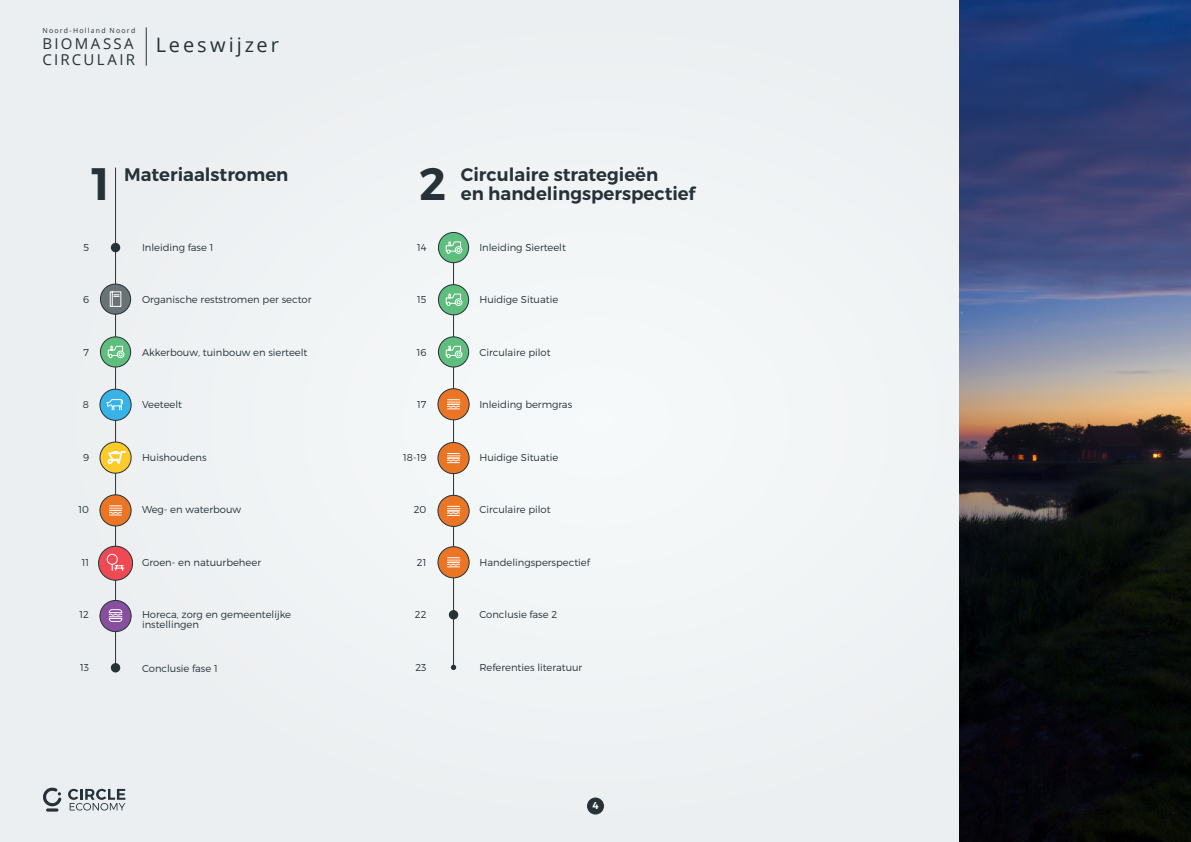
<style>
.page{position:relative;width:1191px;height:842px;background:#eff2f3}
.page>*{position:absolute;margin:0;border:0;box-sizing:border-box;transform-origin:0 0}
.t1{font:600 45.5px "Montserrat";color:#263238}
.t2{font:20px "Open Sans";letter-spacing:.145em;color:#263238}
.t3{font:600 18.2px "Montserrat";color:#263238}
.t4{font:15px/16px "Open Sans";letter-spacing:.15em;color:#263238}
.t5{font:300 10px/10px "Montserrat";color:#263238}
.t6{font:600 10px "Montserrat";color:#fff}
.t7{font:7px "Open Sans";letter-spacing:.17em;color:#263238}
</style>
<div class="page">
<img style="left:960px;top:0;width:231px;height:842px">
<div style="left:587px;top:797px;width:17px;height:17px;background:#263238;border-radius:50%"></div>
<hr style="left:453px;top:254px;width:1px;height:413px;background:#263238">
<hr style="left:115px;top:168px;width:1px;height:500px;background:#263238">
<div style="left:111px;top:243px;width:9px;height:9px;background:#263238;border-radius:50%"></div>
<div style="left:111px;top:663px;width:9px;height:9px;background:#263238;border-radius:50%"></div>
<svg style="left:68px;top:789px;width:57px;height:21px"></svg>
<svg style="left:46px;top:808px;width:12px;height:4px"></svg>
<svg style="left:43px;top:787px;width:18px;height:19px"></svg>
<div style="left:449px;top:610px;width:9px;height:9px;background:#263238;border-radius:50%"></div>
<svg style="left:451px;top:665px;width:5px;height:5px"></svg>
<div style="left:100px;top:284px;width:31px;height:30px;background:#697375;border-radius:50%"></div>
<div style="left:100px;top:284px;width:31px;height:31px;border:1px solid #263238;border-radius:50%"></div>
<svg style="left:109px;top:291px;width:13px;height:16px"></svg>
<div style="left:100px;top:389px;width:31px;height:31px;background:#37b3e7;border-radius:50%"></div>
<div style="left:99px;top:389px;width:33px;height:32px;border:1px solid #263238;border-radius:50%"></div>
<svg style="left:106px;top:399px;width:17px;height:12px"></svg>
<div style="left:100px;top:337px;width:31px;height:30px;background:#5ebe7d;border-radius:50%"></div>
<div style="left:100px;top:336px;width:31px;height:32px;border:1px solid #263238;border-radius:50%"></div>
<svg style="left:107px;top:345px;width:18px;height:14px"></svg>
<div style="left:100px;top:495px;width:31px;height:31px;background:#ea7625;border-radius:50%"></div>
<div style="left:99px;top:494px;width:33px;height:32px;border:1px solid #263238;border-radius:50%"></div>
<svg style="left:109px;top:506px;width:13px;height:9px"></svg>
<svg style="left:99px;top:440px;width:33px;height:35px"></svg>
<div style="left:99px;top:546px;width:34px;height:34px;background:#ef4954;border-radius:50%"></div>
<div style="left:98px;top:546px;width:35px;height:35px;border:1px solid #263238;border-radius:50%"></div>
<svg style="left:106px;top:553px;width:19px;height:18px"></svg>
<div style="left:100px;top:600px;width:31px;height:32px;background:#884f9f;border-radius:50%"></div>
<div style="left:99px;top:600px;width:33px;height:32px;border:1px solid #263238;border-radius:50%"></div>
<svg style="left:108px;top:609px;width:15px;height:13px"></svg>
<hr style="left:146px;top:27px;width:1px;height:39px;background:#263238">
<div style="left:438px;top:232px;width:30px;height:31px;background:#5ebe7d;border-radius:50%"></div>
<div style="left:438px;top:232px;width:31px;height:31px;border:1px solid #263238;border-radius:50%"></div>
<svg style="left:445px;top:241px;width:18px;height:13px"></svg>
<div style="left:438px;top:285px;width:30px;height:30px;background:#5ebe7d;border-radius:50%"></div>
<div style="left:438px;top:284px;width:31px;height:31px;border:1px solid #263238;border-radius:50%"></div>
<svg style="left:445px;top:293px;width:18px;height:13px"></svg>
<div style="left:438px;top:337px;width:30px;height:30px;background:#5ebe7d;border-radius:50%"></div>
<div style="left:438px;top:336px;width:31px;height:32px;border:1px solid #263238;border-radius:50%"></div>
<svg style="left:445px;top:345px;width:18px;height:14px"></svg>
<div style="left:438px;top:389px;width:31px;height:31px;background:#ea7625;border-radius:50%"></div>
<div style="left:437px;top:388px;width:32px;height:32px;border:1px solid #263238;border-radius:50%"></div>
<svg style="left:447px;top:399px;width:13px;height:10px"></svg>
<div style="left:438px;top:442px;width:31px;height:32px;background:#ea7625;border-radius:50%"></div>
<div style="left:437px;top:442px;width:32px;height:32px;border:1px solid #263238;border-radius:50%"></div>
<svg style="left:447px;top:453px;width:13px;height:10px"></svg>
<div style="left:438px;top:495px;width:31px;height:31px;background:#ea7625;border-radius:50%"></div>
<div style="left:437px;top:495px;width:32px;height:32px;border:1px solid #263238;border-radius:50%"></div>
<svg style="left:447px;top:506px;width:13px;height:10px"></svg>
<div style="left:438px;top:547px;width:31px;height:31px;background:#ea7625;border-radius:50%"></div>
<div style="left:437px;top:546px;width:32px;height:32px;border:1px solid #263238;border-radius:50%"></div>
<svg style="left:447px;top:557px;width:13px;height:10px"></svg>
<p class="t7" style="left:43px;top:26px;width:94px">Noord-Holland Noord</p>
<h3 class="t4" style="left:43px;top:35px;width:94px">BIOMASSA<br>CIRCULAIR</h3>
<h2 class="t2" style="left:156px;top:31px;width:125px">Leeswijzer</h2>
<h1 class="t1" style="left:91px;top:155px;width:20px">1</h1>
<h3 class="t3" style="left:124px;top:164px;width:166px">Materiaalstromen</h3>
<h1 class="t1" style="left:419px;top:155px;width:29px">2</h1>
<h3 class="t3" style="left:461px;top:164px;width:199px">Circulaire strategieën</h3>
<h3 class="t3" style="left:461px;top:182px;width:236px">en handelingsperspectief</h3>
<p class="t5" style="left:83px;top:242px;width:7px">5</p>
<p class="t5" style="left:142px;top:242px;width:73px">Inleiding fase 1</p>
<p class="t5" style="left:417px;top:242px;width:11px">14</p>
<p class="t5" style="left:479px;top:242px;width:88px">Inleiding Sierteelt</p>
<p class="t5" style="left:83px;top:294px;width:8px">6</p>
<p class="t5" style="left:142px;top:294px;width:171px">Organische reststromen per sector</p>
<p class="t5" style="left:417px;top:294px;width:11px">15</p>
<p class="t5" style="left:479px;top:294px;width:80px">Huidige Situatie</p>
<p class="t5" style="left:84px;top:347px;width:7px">7</p>
<p class="t5" style="left:142px;top:347px;width:167px">Akkerbouw, tuinbouw en sierteelt</p>
<p class="t5" style="left:417px;top:347px;width:11px">16</p>
<p class="t5" style="left:479px;top:347px;width:73px">Circulaire pilot</p>
<p class="t5" style="left:83px;top:399px;width:8px">8</p>
<p class="t5" style="left:142px;top:399px;width:42px">Veeteelt</p>
<p class="t5" style="left:417px;top:399px;width:11px">17</p>
<p class="t5" style="left:479px;top:399px;width:94px">Inleiding bermgras</p>
<p class="t5" style="left:83px;top:452px;width:8px">9</p>
<p class="t5" style="left:142px;top:452px;width:66px">Huishoudens</p>
<p class="t5" style="left:403px;top:452px;width:25px">18-19</p>
<p class="t5" style="left:479px;top:452px;width:80px">Huidige Situatie</p>
<p class="t5" style="left:79px;top:504px;width:12px">10</p>
<p class="t5" style="left:142px;top:504px;width:101px">Weg- en waterbouw</p>
<p class="t5" style="left:414px;top:504px;width:14px">20</p>
<p class="t5" style="left:479px;top:504px;width:73px">Circulaire pilot</p>
<p class="t5" style="left:82px;top:557px;width:9px">11</p>
<p class="t5" style="left:142px;top:557px;width:121px">Groen- en natuurbeheer</p>
<p class="t5" style="left:417px;top:557px;width:11px">21</p>
<p class="t5" style="left:479px;top:557px;width:112px">Handelingsperspectief</p>
<p class="t5" style="left:80px;top:609px;width:11px">12</p>
<p class="t5" style="left:80px;top:662px;width:10px">13</p>
<p class="t5" style="left:142px;top:609px;width:151px">Horeca, zorg en gemeentelijke instellingen</p>
<p class="t5" style="left:142px;top:663px;width:77px">Conclusie fase 1</p>
<p class="t5" style="left:415px;top:609px;width:13px">22</p>
<p class="t5" style="left:415px;top:662px;width:13px">23</p>
<p class="t5" style="left:479px;top:609px;width:79px">Conclusie fase 2</p>
<p class="t5" style="left:479px;top:662px;width:104px">Referenties literatuur</p>
<p class="t6" style="left:592px;top:799px;width:8px">4</p>
</div>
